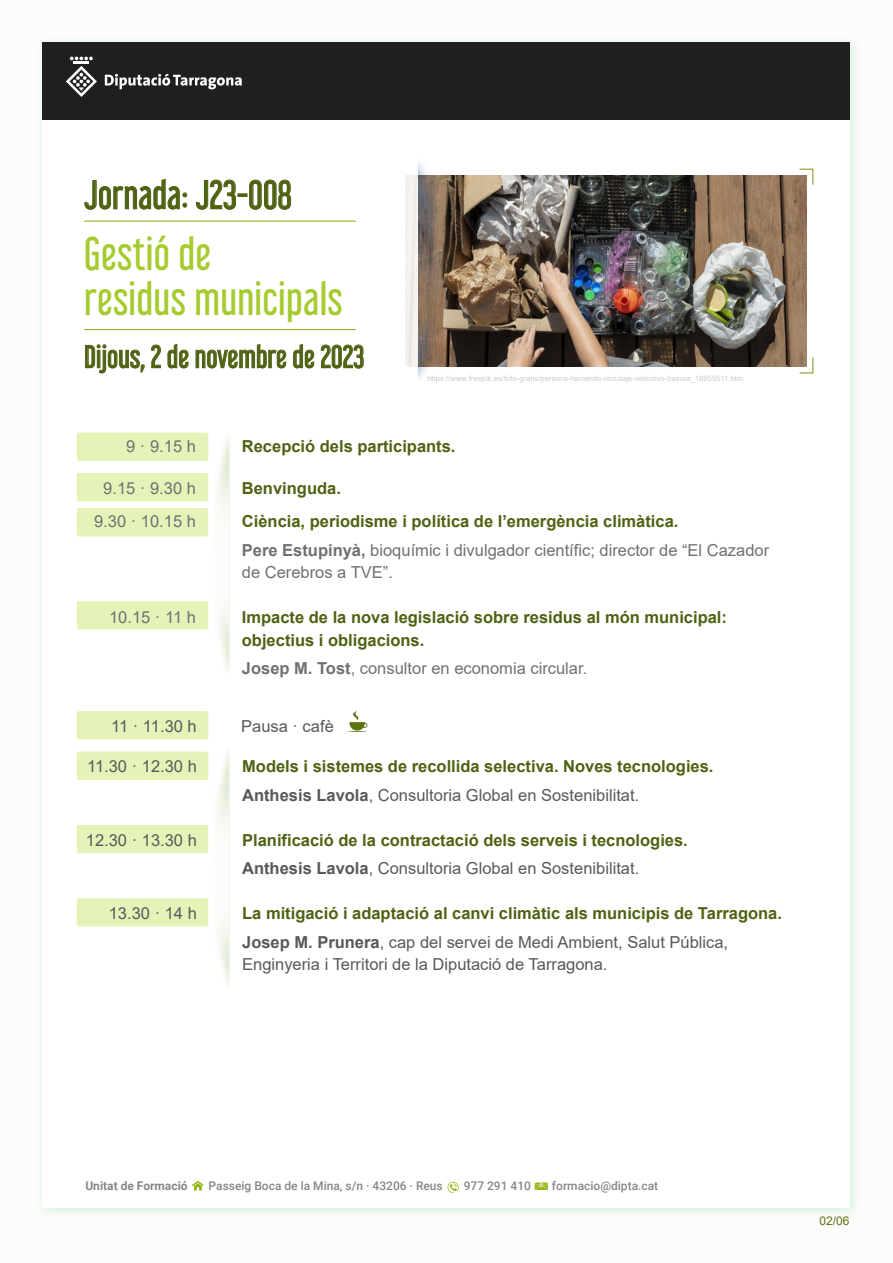
<style>
.page{position:relative;width:893px;height:1263px;background:#fff}
.page>*{position:absolute;margin:0;border:0;box-sizing:border-box;transform-origin:0 0}
.t1{font:42px/45px "Libel Suit Rg";letter-spacing:.01em;color:#a5cb2e}
.t2{font:36px "Libel Suit Rg";letter-spacing:.01em;color:#4f6212}
.t3{font:28.5px "Libel Suit Rg";letter-spacing:.01em;color:#4f6212}
.t4{font:700 16.5px/28.5px "Arial";color:#4f6212}
.t5{font:16.5px "Arial";color:#58595a}
.t6{font:16.5px "Arial";color:#6f7072}
.t7{font:500 12px "Roboto";color:#868788}
.t8{font:700 12px "Roboto";color:#868788}
.t9{font:12px "Arial";color:#5c7312}
.t10{font:7.5px "Arial";letter-spacing:.01em;color:#b0b1b3}
.s1{color:#6f7072}
.s2{font-weight:400;color:#6f7072}
.s3{font-weight:700}
.s4{color:#58595a}
.s5{font-weight:400;color:#58595a}
</style>
<div class="page">
<img style="left:39px;top:39px;width:818px;height:1175px">
<div style="left:43px;top:43px;width:807px;height:1165px;background:#fff"></div>
<div style="left:43px;top:43px;width:807px;height:77px;background:#1f1e21"></div>
<hr style="left:74px;top:61px;width:15px;height:3px;background:#fff">
<svg style="left:70px;top:57px;width:23px;height:3px"></svg>
<svg style="left:66px;top:66px;width:31px;height:31px"></svg>
<svg style="left:105px;top:74px;width:137px;height:15px"></svg>
<svg style="left:192px;top:1181px;width:12px;height:9px"></svg>
<svg style="left:448px;top:1182px;width:11px;height:11px"></svg>
<svg style="left:535px;top:1182px;width:13px;height:8px"></svg>
<img style="left:453px;top:175px;width:354px;height:192px">
<img style="left:405px;top:163px;width:48px;height:216px">
<img style="left:203px;top:735px;width:27px;height:250px">
<img style="left:203px;top:432px;width:27px;height:239px">
<svg style="left:799px;top:169px;width:14px;height:16px"></svg>
<svg style="left:799px;top:357px;width:14px;height:16px"></svg>
<div style="left:77px;top:433px;width:131px;height:28px;background:#e6f3b8;border-radius:2px"></div>
<div style="left:77px;top:473px;width:131px;height:28px;background:#e6f3b8;border-radius:2px"></div>
<div style="left:77px;top:508px;width:131px;height:28px;background:#e6f3b8;border-radius:2px"></div>
<div style="left:77px;top:601px;width:131px;height:29px;background:#e6f3b8;border-radius:2px"></div>
<div style="left:77px;top:711px;width:131px;height:28px;background:#e6f3b8;border-radius:2px"></div>
<div style="left:77px;top:751px;width:131px;height:29px;background:#e6f3b8;border-radius:2px"></div>
<div style="left:77px;top:825px;width:131px;height:28px;background:#e6f3b8;border-radius:2px"></div>
<div style="left:77px;top:898px;width:131px;height:28px;background:#e6f3b8;border-radius:2px"></div>
<svg style="left:85px;top:179px;width:102px;height:31px"></svg>
<svg style="left:196px;top:180px;width:95px;height:30px"></svg>
<hr style="left:84px;top:221px;width:272px;height:1px;background:#84a613">
<hr style="left:84px;top:329px;width:272px;height:1px;background:#84a613">
<svg style="left:85px;top:344px;width:60px;height:29px"></svg>
<svg style="left:151px;top:345px;width:10px;height:23px"></svg>
<svg style="left:168px;top:344px;width:20px;height:24px"></svg>
<svg style="left:196px;top:344px;width:90px;height:24px"></svg>
<svg style="left:293px;top:344px;width:21px;height:24px"></svg>
<svg style="left:321px;top:345px;width:43px;height:23px"></svg>
<svg style="left:347px;top:710px;width:20px;height:22px"></svg>
<h2 class="t2" style="left:84px;top:165px;width:209px">Jornada: J23-008</h2>
<h1 class="t1" style="left:84px;top:226px;width:260px">Gestió de<br>residus municipals</h1>
<h3 class="t3" style="left:84px;top:333px;width:281px">Dijous, 2 de novembre de 2023</h3>
<p class="t10" style="left:427px;top:373px;width:317px">https://www.freepik.es/foto-gratis/persona-haciendo-reciclaje-selectivo-basura_18955511.htm</p>
<p class="t6" style="left:126px;top:435px;width:71px">9 · 9.15 h</p>
<p class="t4" style="left:242px;top:432px;width:215px">Recepció dels participants.</p>
<p class="t6" style="left:103px;top:477px;width:94px">9.15 · 9.30 h</p>
<p class="t4" style="left:242px;top:474px;width:101px">Benvinguda.</p>
<p class="t6" style="left:94px;top:510px;width:103px">9.30 · 10.15 h</p>
<p class="t4" style="left:242px;top:507px;width:529px">Ciència, periodisme i política de l’emergència climàtica.<br><span class="s1">Pere Estupinyà,</span> <span class="s2">bioquímic i divulgador científic; director de “El Cazador</span></p>
<p class="t6" style="left:242px;top:561px;width:153px">de Cerebros a TVE”.</p>
<p class="t6" style="left:109px;top:606px;width:88px">10.15 · 11 h</p>
<p class="t4" style="left:242px;top:606px;width:487px;line-height:22.5px">Impacte de la nova legislació sobre residus al món municipal: objectius i obligacions.</p>
<p class="t6" style="left:242px;top:657px;width:347px"><span class="s3">Josep M. Tost</span>, consultor en economia circular.</p>
<p class="t5" style="left:111px;top:714px;width:87px">11 · 11.30 h</p>
<p class="t5" style="left:241px;top:714px;width:94px">Pausa · cafè</p>
<p class="t5" style="left:87px;top:755px;width:111px">11.30 · 12.30 h</p>
<p class="t4" style="left:242px;top:752px;width:473px">Models i sistemes de recollida selectiva. Noves tecnologies.<br><span class="s4">Anthesis Lavola</span><span class="s5">, Consultoria Global en Sostenibilitat.</span></p>
<p class="t5" style="left:86px;top:828px;width:112px">12.30 · 13.30 h</p>
<p class="t4" style="left:242px;top:826px;width:447px">Planificació de la contractació dels serveis i tecnologies.<br><span class="s4">Anthesis Lavola</span><span class="s5">, Consultoria Global en Sostenibilitat.</span></p>
<p class="t5" style="left:109px;top:902px;width:90px">13.30 · 14 h</p>
<p class="t4" style="left:242px;top:899px;width:541px">La mitigació i adaptació al canvi climàtic als municipis de Tarragona.<br><span class="s4">Josep M. Prunera</span><span class="s5">, cap del servei de Medi Ambient, Salut Pública,</span></p>
<p class="t5" style="left:242px;top:953px;width:367px">Enginyeria i Territori de la Diputació de Tarragona.</p>
<p class="t8" style="left:85px;top:1177px;width:104px">Unitat de Formació</p>
<p class="t7" style="left:209px;top:1177px;width:236px">Passeig Boca de la Mina, s/n · 43206 · Reus</p>
<p class="t7" style="left:464px;top:1177px;width:69px">977 291 410</p>
<p class="t7" style="left:552px;top:1177px;width:108px">formacio@dipta.cat</p>
<p class="t9" style="left:819px;top:1213px;width:32px">02/06</p>
</div>
